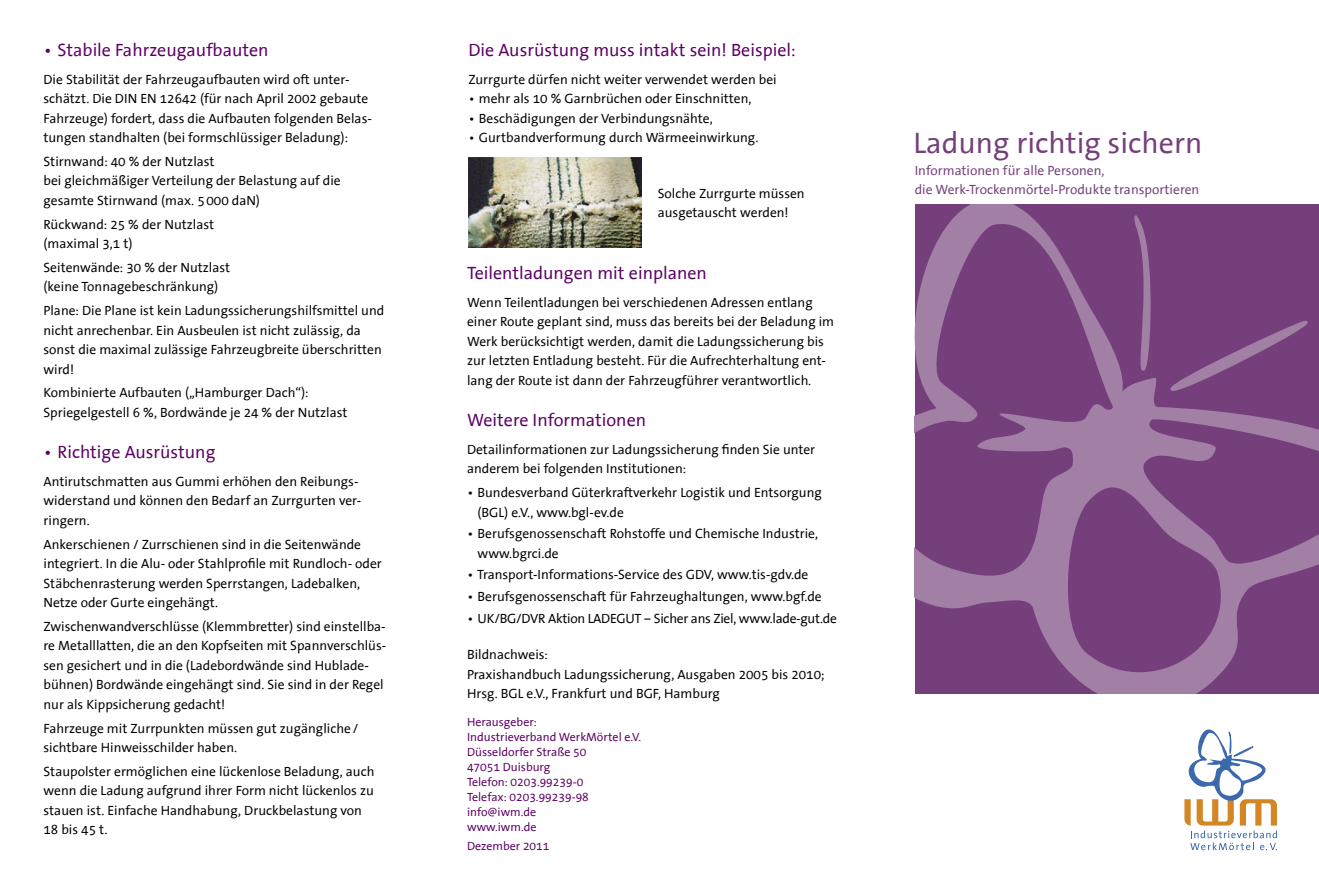
<style>
.page{position:relative;width:1319px;height:893px;background:#fff}
.page>*{position:absolute;margin:0;border:0;box-sizing:border-box;transform-origin:0 0}
.t1{font:30px "The Sans Office";color:#753f7c}
.t2{font:18px "The Sans Office";color:#5c0064}
.t3{font:13.5px/19.5px "The Sans Office";color:#000}
.t4{font:13.5px/18.9px "The Sans Office";color:#753f7c}
.t5{font:13.5px "The Sans Office";letter-spacing:-.02em;color:#000}
.t6{font:12px/15px "The Sans Office";color:#5c0064}
</style>
<div class="page">
<svg style="left:1184px;top:729px;width:92px;height:121px"></svg>
<svg style="left:914px;top:204px;width:404px;height:489px;background:#804f86"></svg>
<svg style="left:1168px;top:318px;width:150px;height:78px;background:#7a4781"></svg>
<svg style="left:1131px;top:206px;width:23px;height:170px;background:#805087"></svg>
<img style="left:468px;top:158px;width:173px;height:90px">
<h2 class="t2" style="left:44px;top:40px;width:226px">• Stabile Fahrzeugaufbauten</h2>
<p class="t3" style="left:44px;top:70px;width:330px">Die Stabilität der Fahrzeugaufbauten wird oft unter&shy;schätzt. Die DIN EN 12642 (für nach April 2002 gebaute Fahrzeuge) fordert, dass die Aufbauten folgenden Belas&shy;tungen standhalten (bei formschlüssiger Beladung):</p>
<p class="t3" style="left:43px;top:152px;width:299px">Stirnwand: 40 % der Nutzlast<br>bei gleichmäßiger Verteilung der Belastung auf die gesamte Stirnwand (max. 5000 daN)</p>
<p class="t3" style="left:44px;top:215px;width:172px">Rückwand: 25 % der Nutzlast (maximal 3,1 t)</p>
<p class="t3" style="left:44px;top:258px;width:188px">Seitenwände: 30 % der Nutzlast (keine Tonnagebeschränkung)</p>
<p class="t3" style="left:44px;top:301px;width:342px">Plane: Die Plane ist kein Ladungssicherungshilfsmittel und nicht anrechenbar. Ein Ausbeulen ist nicht zulässig, da sonst die maximal zulässige Fahrzeugbreite überschritten wird!</p>
<p class="t3" style="left:44px;top:384px;width:305px">Kombinierte Aufbauten („Hamburger Dach“):<br>Spriegelgestell 6 %, Bordwände je 24 % der Nutzlast</p>
<h2 class="t2" style="left:44px;top:443px;width:173px">• Richtige Ausrüstung</h2>
<p class="t3" style="left:44px;top:472px;width:318px">Antirutschmatten aus Gummi erhöhen den Reibungs&shy;widerstand und können den Bedarf an Zurrgurten ver&shy;ringern.</p>
<p class="t3" style="left:44px;top:535px;width:340px">Ankerschienen / Zurrschienen sind in die Seitenwände -integriert. In die Alu- oder Stahlprofile mit Rundloch- oder Stäbchenrasterung werden Sperrstangen, Ladebalken, Netze oder Gurte eingehängt.</p>
<p class="t3" style="left:43px;top:617px;width:344px">Zwischenwandverschlüsse (Klemmbretter) sind einstellba&shy;re Metalllatten, die an den Kopfseiten mit Spannverschlüs&shy;sen gesichert und in die (Ladebordwände sind Hublade-- bühnen) Bordwände eingehängt sind. Sie sind in der Regel nur als Kippsicherung gedacht!</p>
<p class="t3" style="left:44px;top:719px;width:316px">Fahrzeuge mit Zurrpunkten müssen gut zugängliche/ sichtbare Hinweisschilder haben.</p>
<p class="t3" style="left:44px;top:762px;width:332px">Staupolster ermöglichen eine lückenlose Beladung, auch wenn die Ladung aufgrund ihrer Form nicht lückenlos zu stauen ist. Einfache Handhabung, Druckbelastung von 18 bis 45 t.</p>
<h2 class="t2" style="left:468px;top:40px;width:329px">Die Ausrüstung muss intakt sein! Beispiel:</h2>
<p class="t3" style="left:468px;top:70px;width:310px">Zurrgurte dürfen nicht weiter verwendet werden bei</p>
<p class="t3" style="left:468px;top:89px;width:284px">• mehr als 10 % Garnbrüchen oder Einschnitten,</p>
<p class="t3" style="left:468px;top:109px;width:246px">• Beschädigungen der Verbindungsnähte,</p>
<p class="t3" style="left:468px;top:128px;width:291px">• Gurtbandverformung durch Wärmeeinwirkung.</p>
<p class="t3" style="left:657px;top:185px;width:148px;line-height:18.8px">Solche Zurrgurte müssen ausgetauscht werden!</p>
<h2 class="t2" style="left:467px;top:264px;width:241px">Teilentladungen mit einplanen</h2>
<p class="t3" style="left:467px;top:293px;width:368px">Wenn Teilentladungen bei verschiedenen Adressen entlang einer Route geplant sind, muss das bereits bei der Beladung im Werk berücksichtigt werden, damit die Ladungssicherung bis zur letzten Entladung besteht. Für die Aufrechterhaltung ent&shy;lang der Route ist dann der Fahrzeugführer verantwortlich.</p>
<h2 class="t2" style="left:467px;top:410px;width:181px">Weitere Informationen</h2>
<p class="t3" style="left:467px;top:440px;width:350px">Detailinformationen zur Ladungssicherung finden Sie unter anderem bei folgenden Institutionen:</p>
<p class="t3" style="left:477px;top:483px;width:346px;text-indent:-10px">• Bundesverband Güterkraftverkehr Logistik und Entsorgung (BGL) e.V., www.bgl-ev.de</p>
<p class="t3" style="left:477px;top:524px;width:342px;text-indent:-10px">• Berufsgenossenschaft Rohstoffe und Chemische Industrie, www.bgrci.de</p>
<p class="t3" style="left:467px;top:566px;width:343px">• Transport-Informations-Service des GDV, www.tis-gdv.de</p>
<p class="t3" style="left:467px;top:587px;width:356px">• Berufsgenossenschaft für Fahrzeughaltungen, www.bgf.de</p>
<p class="t5" style="left:467px;top:611px;width:371px">• UK/BG/DVR Aktion LADEGUT – Sicher ans Ziel, www.lade-gut.de</p>
<p class="t3" style="left:467px;top:645px;width:359px">Bildnachweis:<br>Praxishandbuch Ladungssicherung, Ausgaben 2005 bis 2010;<br>Hrsg. BGL e.V., Frankfurt und BGF, Hamburg</p>
<p class="t6" style="left:467px;top:715px;width:176px">Herausgeber:<br>Industrieverband WerkMörtel e.V.<br>Düsseldorfer Straße 50<br>47051 Duisburg<br>Telefon: 0203.99239-0<br>Telefax: 0203.99239-98 info@iwm.de<br>www.iwm.de</p>
<p class="t6" style="left:467px;top:839px;width:84px">Dezember 2011</p>
<h1 class="t1" style="left:913px;top:127px;width:290px">Ladung richtig sichern</h1>
<p class="t4" style="left:914px;top:162px;width:286px">Informationen für alle Personen,<br>die Werk-Trockenmörtel-Produkte transportieren</p>
</div>
